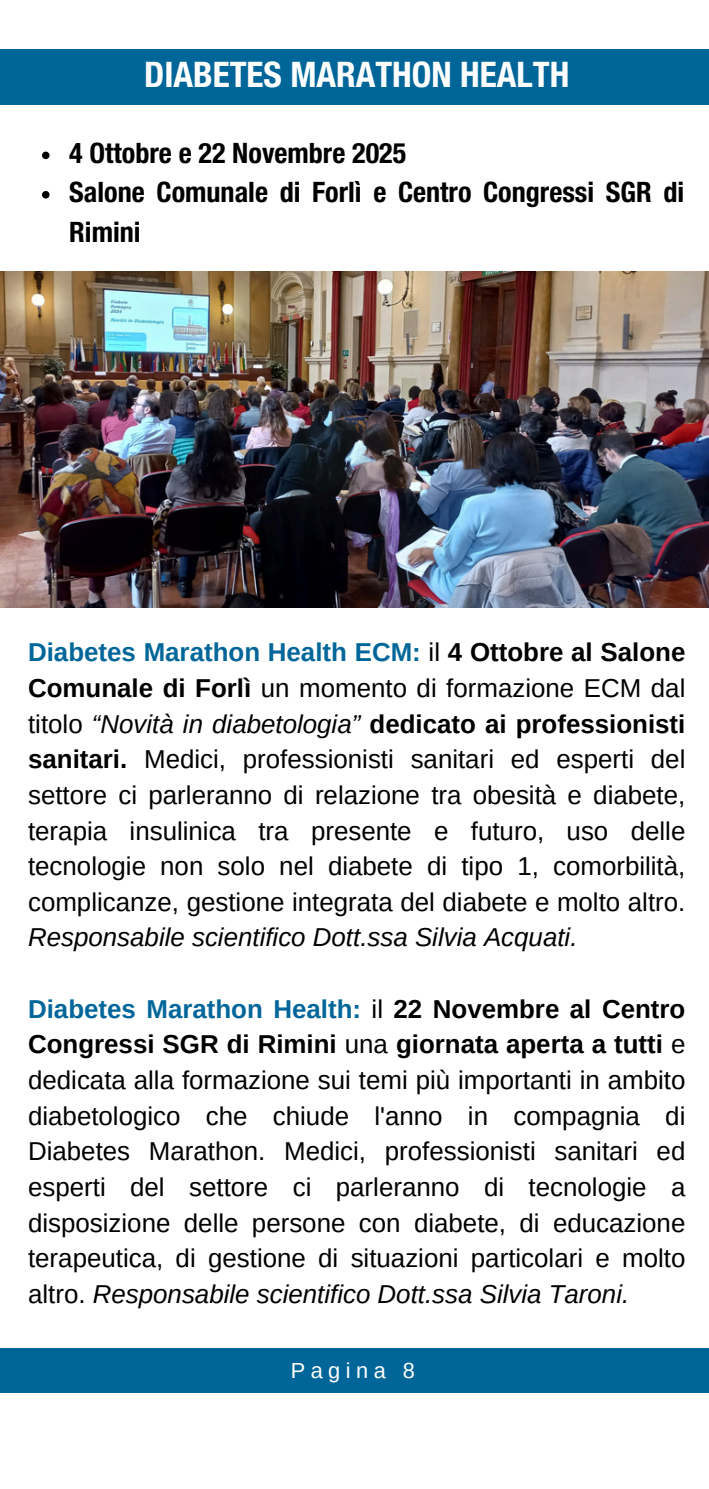
<style>
.page{position:relative;width:709px;height:1489px;background:#fff}
.page>*{position:absolute;margin:0;border:0;box-sizing:border-box;transform-origin:0 0}
.t1{font:700 condensed 35.25px "Helvetica Neue LT";color:#fff}
.t2{font:700 condensed 28.25px/39.5px "Helvetica Neue LT";color:#000}
.t3{font:26px/35.5px "Arimo";color:#000;text-align:justify}
.t4{font:italic 26px "Arimo";color:#000}
.t5{font:21.75px "Arimo";letter-spacing:.25em;color:#fff}
.s1{font-weight:700;color:#069}
.s2{font-weight:700}
.s3{font-style:italic}
</style>
<div class="page">
<div style="left:0;top:50px;width:709px;height:55px;background:#069"></div>
<div style="left:0;top:1349px;width:709px;height:44px;background:#069"></div>
<img style="left:0;top:271px;width:708px;height:336px">
<svg style="left:42px;top:152px;width:8px;height:7px"></svg>
<svg style="left:42px;top:191px;width:8px;height:7px"></svg>
<h1 class="t1" style="left:144px;top:53px;width:427px">DIABETES MARATHON HEALTH</h1>
<p class="t2" style="left:69px;top:133px;width:616px">4 Ottobre e 22 Novembre 2025<br>Salone Comunale di Forlì e Centro Congressi SGR di<br>Rimini</p>
<p class="t3" style="left:28px;top:635px;width:659px"><span class="s1">Diabetes Marathon Health ECM:</span> il <span class="s2">4 Ottobre al Salone Comunale di Forlì</span> un momento di formazione ECM dal titolo <span class="s3">“Novità in diabetologia”</span> <span class="s2">dedicato ai professionisti sanitari.</span> Medici, professionisti sanitari ed esperti del settore ci parleranno di relazione tra obesità e diabete, terapia insulinica tra presente e futuro, uso delle tecnologie non solo nel diabete di tipo 1, comorbilità, complicanze, gestione integrata del diabete e molto altro.</p>
<p class="t4" style="left:28px;top:923px;width:551px">Responsabile scientifico Dott.ssa Silvia Acquati.</p>
<p class="t3" style="left:28px;top:991px;width:659px"><span class="s1">Diabetes Marathon Health:</span> il <span class="s2">22 Novembre al Centro Congressi SGR di Rimini</span> una <span class="s2">giornata aperta a tutti</span> e dedicata alla formazione sui temi più importanti in ambito diabetologico che chiude l'anno in compagnia di Diabetes Marathon. Medici, professionisti sanitari ed esperti del settore ci parleranno di tecnologie a disposizione delle persone con diabete, di educazione terapeutica, di gestione di situazioni particolari e molto altro. <span class="s3">Responsabile scientifico Dott.ssa Silvia Taroni.</span></p>
<p class="t5" style="left:291px;top:1359px;width:126px">Pagina 8</p>
</div>
